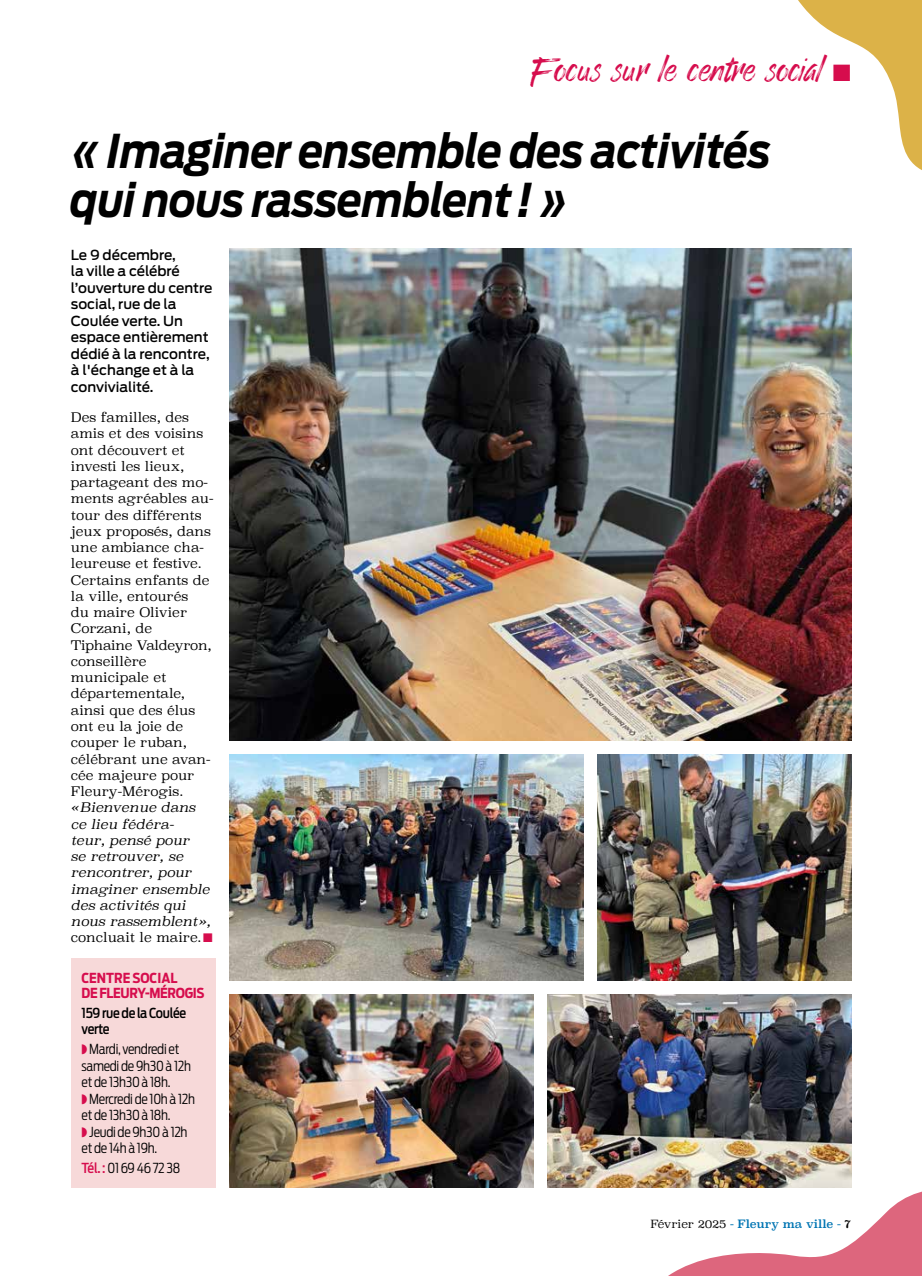
<style>
.page{position:relative;width:922px;height:1276px;background:#fff}
.page>*{position:absolute;margin:0;border:0;box-sizing:border-box;transform-origin:0 0}
.t1{font:italic 700 46.25px/48.8px "Antenna";letter-spacing:-.01em;color:#000;scale:.9 1}
.t2{font:33.75px "Enjoythe Ride";color:#d60d4d}
.t3{font:500 13.75px/16.5px "Antenna";color:#000}
.t4{font:300 13.75px/16.5px "Antenna Cond";letter-spacing:-.02em;color:#000}
.t5{font:700 13.75px/15px "Antenna Cond";letter-spacing:-.025em;color:#d60d4d}
.t6{font:500 13.75px/16.5px "Antenna Cond";letter-spacing:-.02em;color:#000}
.t7{font:300 13.12px/16.2px "Superclarendon";color:#000}
.t8{font:italic 300 13.12px/16.2px "Superclarendon";color:#000}
.t9{font:11.25px "Superclarendon";letter-spacing:-.01em;color:#0075b3}
.s1{font-style:normal}
.s2{color:#d60d4d}
.s3{font-weight:500;color:#d60d4d}
.s4{font-weight:300;color:#000}
.s5{color:#000}
</style>
<div class="page">
<div style="left:71px;top:958px;width:144px;height:229px;background:#f7d9d9"></div>
<img style="left:229px;top:249px;width:621px;height:492px">
<img style="left:230px;top:755px;width:353px;height:225px">
<img style="left:597px;top:755px;width:253px;height:225px">
<img style="left:230px;top:994px;width:303px;height:193px">
<img style="left:547px;top:994px;width:303px;height:193px">
<svg style="left:621px;top:1173px;width:300px;height:103px"></svg>
<svg style="left:798px;top:0;width:123px;height:170px"></svg>
<h2 class="t2" style="left:532px;top:50px;width:320px">Focus sur le centre social ■</h2>
<h1 class="t1" style="left:71px;top:127px;width:779px">«Imaginer ensemble des activités qui nous rassemblent!»</h1>
<p class="t3" style="left:71px;top:246px;width:143px">Le 9 décembre,<br>la ville a célébré l’ouverture du centre social, rue de la<br>Coulée verte. Un espace entièrement dédié à la rencontre, à l'échange et à la convivialité.</p>
<p class="t7" style="left:71px;top:410px;width:144px">Des familles, des amis et des voisins ont découvert et investi les lieux, partageant des mo&shy;ments agréables au&shy;tour des différents jeux proposés, dans une ambiance cha&shy;leureuse et festive.<br>Certains enfants de la ville, entourés<br>du maire Olivier<br>Corzani, de<br>Tiphaine Valdeyron, conseillère municipale et départementale, ainsi que des élus ont eu la joie de couper le ruban, célébrant une avan&shy;cée majeure pour<br>Fleury-Mérogis.</p>
<p class="t8" style="left:71px;top:799px;width:143px">«Bienvenue dans ce lieu fédéra-<br>teur, pensé pour<br>se retrouver, se rencontrer, pour imaginer ensemble des activités qui nous rassemblent», <span class="s1">concluait le maire.</span><span class="s2">■</span></p>
<p class="t5" style="left:81px;top:970px;width:124px">CENTRE SOCIAL<br>DE FLEURY-MÉROGIS</p>
<p class="t6" style="left:81px;top:1004px;width:106px">159 rue de la Coulée verte</p>
<p class="t4" style="left:81px;top:1041px;width:115px"><span class="s2">◗</span> Mardi, vendredi et samedi de 9h30 à 12h et de 13h30 à 18h.<br><span class="s2">◗</span> Mercredi de 10h à 12h et de 13h30 à 18h.<br><span class="s2">◗</span> Jeudi de 9h30 à 12h et de 14h à 19h.</p>
<p class="t4" style="left:81px;top:1160px;width:100px"><span class="s3">Tél. :</span> 01 69 46 72 38</p>
<p class="t9" style="left:650px;top:1216px;width:202px"><span class="s4">Février 2025</span> - Fleury ma ville - <span class="s5">7</span></p>
</div>
